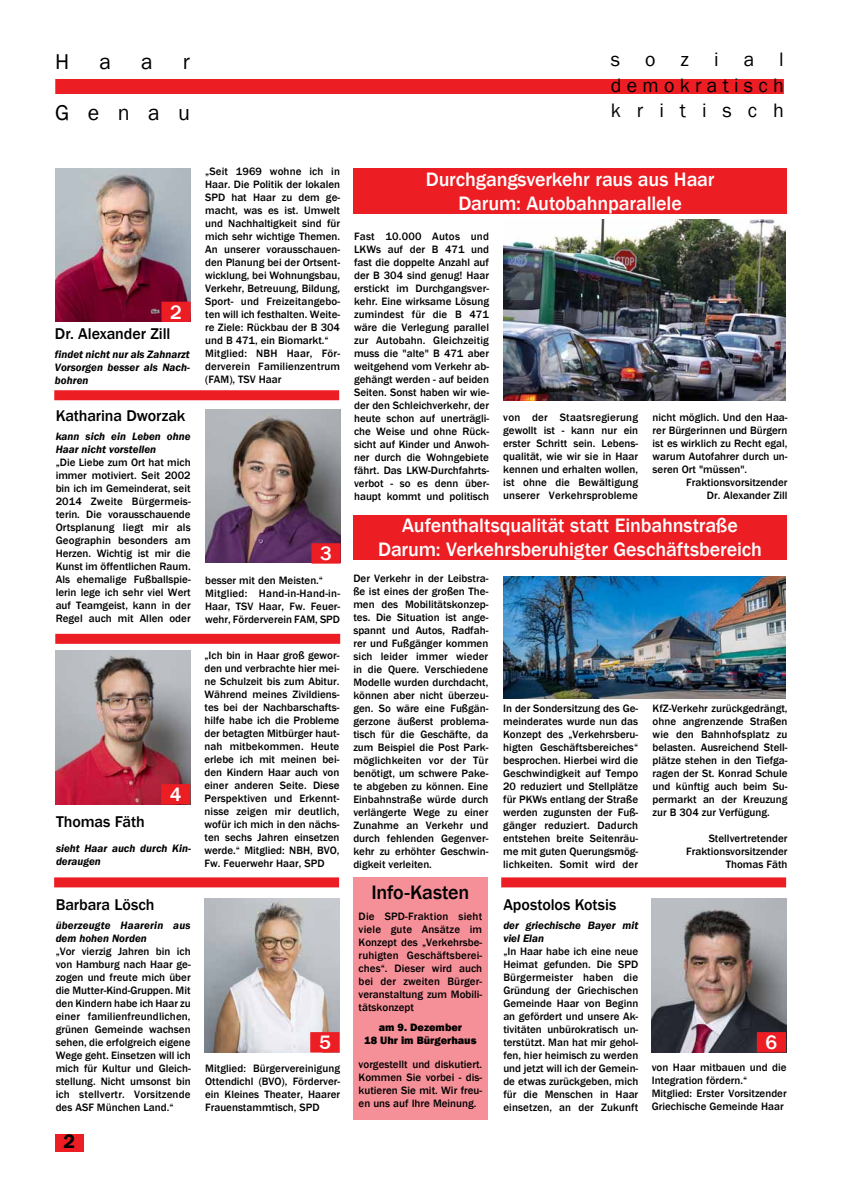
<style>
.page{position:relative;width:842px;height:1191px;background:#fff}
.page>*{position:absolute;margin:0;border:0;box-sizing:border-box;transform-origin:0 0}
.t1{font:22px "Franklin Gothic";letter-spacing:.84em;color:#000}
.t2{font:500 20px/24px "Franklin Gothic";letter-spacing:-.005em;color:#fff;text-align:center}
.t3{font:20px/25.5px "Franklin Gothic";letter-spacing:.26em;color:#000;text-align:justify}
.t4{font:500 20px "Franklin Gothic";letter-spacing:-.01em;color:#000}
.t5{font:600 20px "Franklin Gothic";color:#000}
.t6{font:500 16px "Franklin Gothic";letter-spacing:-.005em;color:#000}
.t7{font:500 11px/13px "Franklin Gothic";color:#000;text-align:justify}
.t8{font:italic 600 11px/13px "Franklin Gothic";color:#000}
.t9{font:800 11px/13px "Franklin Gothic";color:#000;text-align:center}
</style>
<div class="page">
<div style="left:55px;top:79px;width:729px;height:15px;background:#ed1d24"></div>
<div style="left:55px;top:1134px;width:29px;height:17px;background:#ed1d24"></div>
<img style="left:55px;top:168px;width:135px;height:153px">
<img style="left:651px;top:899px;width:135px;height:153px">
<img style="left:205px;top:409px;width:135px;height:153px">
<img style="left:56px;top:651px;width:135px;height:153px">
<img style="left:205px;top:899px;width:135px;height:153px">
<svg style="left:162px;top:305px;width:28px;height:17px"></svg>
<div style="left:162px;top:302px;width:28px;height:19px;border:1px solid #ed1d24"></div>
<div style="left:163px;top:303px;width:26px;height:18px;border:1px solid #ed1d24"></div>
<div style="left:54px;top:390px;width:285px;height:10px;background:#ed1d24"></div>
<div style="left:55px;top:634px;width:285px;height:10px;background:#ed1d24"></div>
<div style="left:54px;top:877px;width:285px;height:10px;background:#ed1d24"></div>
<div style="left:501px;top:877px;width:285px;height:10px;background:#ed1d24"></div>
<div style="left:353px;top:877px;width:135px;height:243px;background:#f58f98"></div>
<img style="left:503px;top:219px;width:282px;height:181px">
<svg style="left:312px;top:543px;width:28px;height:17px"></svg>
<div style="left:312px;top:544px;width:28px;height:19px;border:1px solid #ed1d24"></div>
<div style="left:313px;top:544px;width:26px;height:18px;border:1px solid #ed1d24"></div>
<svg style="left:161px;top:784px;width:29px;height:20px"></svg>
<div style="left:162px;top:785px;width:27px;height:18px;border:1px solid #ed1d24"></div>
<svg style="left:311px;top:1032px;width:28px;height:20px"></svg>
<div style="left:311px;top:1033px;width:28px;height:18px;border:1px solid #ed1d24"></div>
<div style="left:311px;top:1033px;width:27px;height:18px;border:1px solid #ed1d24"></div>
<svg style="left:757px;top:1032px;width:29px;height:20px"></svg>
<div style="left:758px;top:1033px;width:27px;height:18px;border:1px solid #ed1d24"></div>
<img style="left:503px;top:576px;width:282px;height:122px">
<div style="left:353px;top:515px;width:434px;height:44px;background:#ed1d24"></div>
<div style="left:353px;top:168px;width:434px;height:45px;background:#ed1d24"></div>
<h1 class="t1" style="left:55px;top:48px;width:16px">H</h1>
<h1 class="t1" style="left:99px;top:48px;width:13px">a</h1>
<h1 class="t1" style="left:141px;top:48px;width:13px">a</h1>
<h1 class="t1" style="left:183px;top:48px;width:9px">r</h1>
<h1 class="t1" style="left:55px;top:99px;width:136px">Genau</h1>
<h2 class="t3" style="left:611px;top:47px;width:11px">s</h2>
<h2 class="t3" style="left:645px;top:47px;width:12px">o</h2>
<h2 class="t3" style="left:681px;top:47px;width:10px">z</h2>
<h2 class="t3" style="left:714px;top:47px;width:6px">i</h2>
<h2 class="t3" style="left:744px;top:47px;width:12px">a</h2>
<h2 class="t3" style="left:611px;top:47px;width:174px;text-indent:168px">l demokratisch kritisch</h2>
<h2 class="t2" style="left:170px;top:300px;width:13px">2</h2>
<h3 class="t6" style="left:55px;top:323px;width:117px">Dr. Alexander Zill</h3>
<p class="t8" style="left:55px;top:347px;width:136px;text-align:justify">findet nicht nur als Zahnarzt Vorsorgen besser als Nach&shy;bohren</p>
<h3 class="t6" style="left:56px;top:405px;width:131px">Katharina Dworzak</h3>
<p class="t8" style="left:56px;top:429px;width:136px">kann sich ein Leben ohne<br>Haar nicht vorstellen</p>
<p class="t7" style="left:56px;top:455px;width:136px">„Die Liebe zum Ort hat mich immer motiviert. Seit 2002 bin ich im Gemeinderat, seit 2014 Zweite Bürgermeis&shy;terin. Die vorausschauende Ortsplanung liegt mir als Geographin besonders am Herzen. Wichtig ist mir die Kunst im öffentlichen Raum.<br>Als ehemalige Fußballspie&shy;lerin lege ich sehr viel Wert auf Teamgeist, kann in der Regel auch mit Allen oder</p>
<h2 class="t2" style="left:170px;top:783px;width:13px">4</h2>
<h3 class="t6" style="left:56px;top:812px;width:90px">Thomas Fäth</h3>
<p class="t8" style="left:56px;top:842px;width:136px">sieht Haar auch durch Kin&shy;deraugen</p>
<h3 class="t6" style="left:56px;top:895px;width:100px">Barbara Lösch</h3>
<p class="t8" style="left:56px;top:919px;width:136px">überzeugte Haarerin aus dem hohen Norden</p>
<p class="t7" style="left:56px;top:945px;width:136px">„Vor vierzig Jahren bin ich von Hamburg nach Haar ge&shy;zogen und freute mich über die Mutter-Kind-Gruppen. Mit den Kindern habe ich Haar zu einer familienfreundlichen, grünen Gemeinde wachsen sehen, die erfolgreich eigene Wege geht. Einsetzen will ich mich für Kultur und Gleich&shy;stellung. Nicht umsonst bin ich stellvertr. Vorsitzende des ASF München Land.“</p>
<h2 class="t5" style="left:64px;top:1129px;width:13px">2</h2>
<p class="t7" style="left:205px;top:165px;width:136px;text-align:left">„Seit 1969 wohne ich in<br>Haar. Die Politik der lokalen<br>SPD hat Haar zu dem ge&shy;macht, was es ist. Umwelt und Nachhaltigkeit sind für mich sehr wichtige Themen.<br>An unserer vorausschauen&shy;den Planung bei der Ortsent&shy;wicklung, bei Wohnungsbau,<br>Verkehr, Betreuung, Bildung,<br>Sport- und Freizeitangebo&shy;ten will ich festhalten. Weite&shy;re Ziele: Rückbau der B 304 und B 471, ein Biomarkt.“<br>Mitglied: NBH Haar, För&shy;derverein Familienzentrum (FAM), TSV Haar</p>
<h2 class="t2" style="left:320px;top:542px;width:13px">3</h2>
<p class="t7" style="left:205px;top:574px;width:136px;text-align:left">besser mit den Meisten.“<br>Mitglied: Hand-in-Hand-in-<br>Haar, TSV Haar, Fw. Feuer&shy;wehr, Förderverein FAM, SPD</p>
<p class="t7" style="left:204px;top:648px;width:136px">„Ich bin in Haar groß gewor&shy;den und verbrachte hier mei&shy;ne Schulzeit bis zum Abitur.<br>Während meines Zivildiens&shy;tes bei der Nachbarschafts&shy;hilfe habe ich die Probleme der betagten Mitbürger haut&shy;nah mitbekommen. Heute erlebe ich mit meinen bei&shy;den Kindern Haar auch von einer anderen Seite. Diese Perspektiven und Erkennt&shy;nisse zeigen mir deutlich, wofür ich mich in den nächs&shy;ten sechs Jahren einsetzen werde.“ Mitglied: NBH, BVO, Fw. Feuerwehr Haar, SPD</p>
<h2 class="t2" style="left:426px;top:168px;width:290px">Durchgangsverkehr raus aus Haar<br>Darum: Autobahnparallele</h2>
<p class="t7" style="left:354px;top:230px;width:136px">Fast 10.000 Autos und LKWs auf der B 471 und fast die doppelte Anzahl auf der B 304 sind genug! Haar erstickt im Durchgangsver&shy;kehr. Eine wirksame Lösung zumindest für die B 471 wäre die Verlegung parallel zur Autobahn. Gleichzeitig muss die "alte" B 471 aber weitgehend vom Verkehr ab&shy;gehängt werden - auf beiden Seiten. Sonst haben wir wie&shy;der den Schleichverkehr, der heute schon auf unerträgli&shy;che Weise und ohne Rück&shy;sicht auf Kinder und Anwoh&shy;ner durch die Wohngebiete fährt. Das LKW-Durchfahrts&shy;verbot - so es denn über&shy;haupt kommt und politisch</p>
<p class="t7" style="left:503px;top:411px;width:136px">von der Staatsregierung gewollt ist - kann nur ein erster Schritt sein. Lebens&shy;qualität, wie wir sie in Haar kennen und erhalten wollen, ist ohne die Bewältigung unserer Verkehrsprobleme</p>
<p class="t7" style="left:653px;top:411px;width:136px">nicht möglich. Und den Haa&shy;rer Bürgerinnen und Bürgern ist es wirklich zu Recht egal, warum Autofahrer durch un&shy;seren Ort "müssen".</p>
<p class="t7" style="left:686px;top:476px;width:103px;text-align:right">Fraktionsvorsitzender<br>Dr. Alexander Zill</p>
<h2 class="t2" style="left:378px;top:514px;width:386px">Aufenthaltsqualität statt Einbahnstraße<br>Darum: Verkehrsberuhigter Geschäftsbereich</h2>
<p class="t7" style="left:353px;top:571px;width:136px">Der Verkehr in der Leibstra&shy;ße ist eines der großen The&shy;men des Mobilitätskonzep&shy;tes. Die Situation ist ange&shy;spannt und Autos, Radfah&shy;rer und Fußgänger kommen sich leider immer wieder in die Quere. Verschiedene Modelle wurden durchdacht, können aber nicht überzeu&shy;gen. So wäre eine Fußgän&shy;gerzone äußerst problema&shy;tisch für die Geschäfte, da zum Beispiel die Post Park&shy;möglichkeiten vor der Tür benötigt, um schwere Pake&shy;te abgeben zu können. Eine Einbahnstraße würde durch verlängerte Wege zu einer Zunahme an Verkehr und durch fehlenden Gegenver&shy;kehr zu erhöhter Geschwin&shy;digkeit verleiten.</p>
<p class="t7" style="left:503px;top:701px;width:136px">In der Sondersitzung des Ge&shy;meinderates wurde nun das Konzept des „Verkehrsberu&shy;higten Geschäftsbereiches“ besprochen. Hierbei wird die Geschwindigkeit auf Tempo 20 reduziert und Stellplätze für PKWs entlang der Straße werden zugunsten der Fuß&shy;gänger reduziert. Dadurch entstehen breite Seitenräu&shy;me mit guten Querungsmög&shy;lichkeiten. Somit wird der</p>
<p class="t7" style="left:653px;top:702px;width:136px">KfZ-Verkehr zurückgedrängt, ohne angrenzende Straßen wie den Bahnhofsplatz zu belasten. Ausreichend Stell&shy;plätze stehen in den Tiefga&shy;ragen der St. Konrad Schule und künftig auch beim Su&shy;permarkt an der Kreuzung zur B 304 zur Verfügung.</p>
<p class="t7" style="left:686px;top:832px;width:103px;text-align:right">Stellvertretender<br>Fraktionsvorsitzender<br>Thomas Fäth</p>
<h2 class="t4" style="left:371px;top:880px;width:100px">Info-Kasten</h2>
<p class="t7" style="left:359px;top:910px;width:125px">Die SPD-Fraktion sieht viele gute Ansätze im Konzept des „Verkehrsbe&shy;ruhigten Geschäftsberei&shy;ches“. Dieser wird auch bei der zweiten Bürger&shy;veranstaltung zum Mobili&shy;tätskonzept</p>
<p class="t9" style="left:364px;top:1021px;width:114px">am 9. Dezember<br>18 Uhr im Bürgerhaus</p>
<p class="t7" style="left:359px;top:1057px;width:125px">vorgestellt und diskutiert.<br>Kommen Sie vorbei - dis&shy;kutieren Sie mit. Wir freu&shy;en uns auf Ihre Meinung.</p>
<h3 class="t6" style="left:503px;top:895px;width:115px">Apostolos Kotsis</h3>
<p class="t8" style="left:503px;top:919px;width:136px">der griechische Bayer mit viel Elan</p>
<p class="t7" style="left:503px;top:945px;width:136px">„In Haar habe ich eine neue Heimat gefunden. Die SPD Bürgermeister haben die Gründung der Griechischen Gemeinde Haar von Beginn an gefördert und unsere Ak&shy;tivitäten unbürokratisch un&shy;terstützt. Man hat mir gehol&shy;fen, hier heimisch zu werden und jetzt will ich der Gemein&shy;de etwas zurückgeben, mich für die Menschen in Haar einsetzen, an der Zukunft</p>
<h2 class="t2" style="left:319px;top:1030px;width:13px">5</h2>
<h2 class="t2" style="left:765px;top:1030px;width:13px">6</h2>
<p class="t7" style="left:205px;top:1062px;width:136px">Mitglied: Bürgervereinigung Ottendichl (BVO), Förderver&shy;ein Kleines Theater, Haarer Frauenstammtisch, SPD</p>
<p class="t7" style="left:652px;top:1061px;width:136px;text-align:left">von Haar mitbauen und die<br>Integration fördern.“<br>Mitglied: Erster Vorsitzender<br>Griechische Gemeinde Haar</p>
</div>
